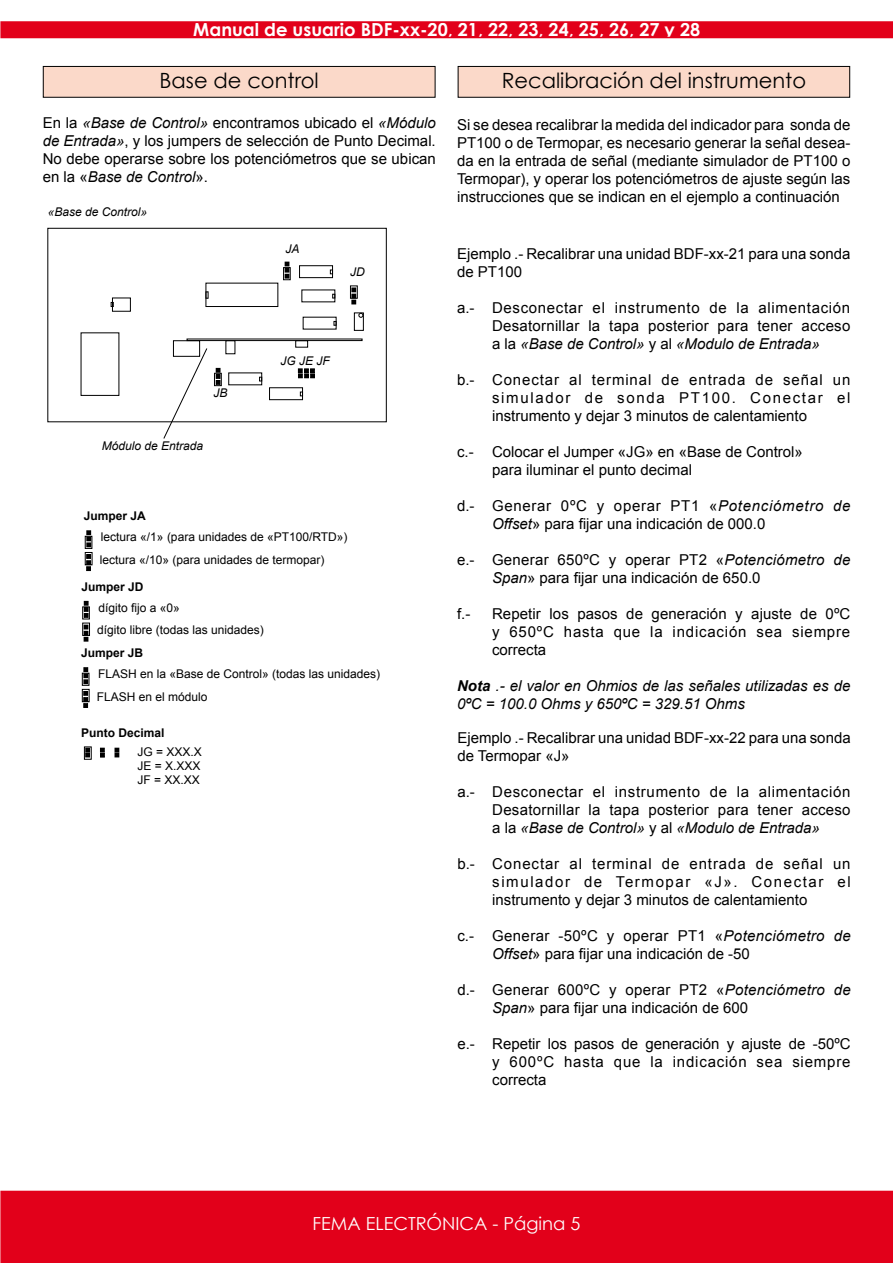
<style>
.page{position:relative;width:893px;height:1263px;background:#fff}
.page>*{position:absolute;margin:0;border:0;box-sizing:border-box;transform-origin:0 0}
.t1{font:21px "Century Gothic";color:#000}
.t2{font:700 18px "Century Gothic";color:#fff}
.t3{font:18px "Century Gothic";color:#fff}
.t4{font:15px/18px "Arial";color:#000;text-align:justify}
.t5{font:italic 15px/18px "Arial";color:#000}
.t6{font:12px/14.4px "Arial";color:#000;text-align:justify}
.t7{font:italic 12px "Arial";color:#000}
.t8{font:700 12px "Arial";color:#000}
.s1{font-style:italic}
.s2{font-weight:700}
</style>
<div class="page">
<div style="left:1px;top:22px;width:891px;height:16px;background:#e2001a"></div>
<div style="left:0;top:21px;width:893px;height:17px;border:2px solid #e2001a"></div>
<div style="left:0;top:1191px;width:893px;height:72px;background:#e2001a"></div>
<div style="left:112px;top:298px;width:19px;height:13px;border:1px solid #000"></div>
<div style="left:43px;top:66px;width:392px;height:31px;background:#fbd9c9"></div>
<div style="left:43px;top:66px;width:392px;height:31px;border:1px solid #000"></div>
<svg style="left:163px;top:348px;width:44px;height:91px"></svg>
<div style="left:48px;top:228px;width:338px;height:194px;border:1px solid #000"></div>
<div style="left:206px;top:283px;width:72px;height:24px;border:1px solid #000"></div>
<svg style="left:206px;top:292px;width:2px;height:6px"></svg>
<svg style="left:259px;top:377px;width:3px;height:4px"></svg>
<div style="left:269px;top:388px;width:34px;height:12px;border:1px solid #000"></div>
<svg style="left:300px;top:392px;width:3px;height:4px"></svg>
<svg style="left:332px;top:294px;width:3px;height:4px"></svg>
<div style="left:299px;top:265px;width:34px;height:13px;border:1px solid #000"></div>
<svg style="left:330px;top:270px;width:3px;height:4px"></svg>
<div style="left:354px;top:313px;width:10px;height:18px;border:1px solid #000"></div>
<svg style="left:359px;top:313px;width:4px;height:4px"></svg>
<div style="left:187px;top:339px;width:175px;height:2px;border:1px solid #000"></div>
<div style="left:296px;top:340px;width:12px;height:7px;border:1px solid #000"></div>
<div style="left:173px;top:340px;width:27px;height:16px;border:1px solid #000"></div>
<svg style="left:216px;top:368px;width:4px;height:16px"></svg>
<div style="left:214px;top:373px;width:7px;height:13px;border:1px solid #000"></div>
<div style="left:350px;top:286px;width:7px;height:12px;border:1px solid #000"></div>
<svg style="left:352px;top:288px;width:4px;height:16px"></svg>
<div style="left:283px;top:267px;width:7px;height:13px;border:1px solid #000"></div>
<svg style="left:285px;top:262px;width:4px;height:16px"></svg>
<svg style="left:298px;top:369px;width:17px;height:9px"></svg>
<div style="left:85px;top:552px;width:7px;height:13px;border:1px solid #000"></div>
<svg style="left:86px;top:554px;width:5px;height:17px"></svg>
<div style="left:85px;top:536px;width:7px;height:13px;border:1px solid #000"></div>
<svg style="left:87px;top:531px;width:4px;height:16px"></svg>
<div style="left:82px;top:623px;width:8px;height:13px;border:1px solid #000"></div>
<svg style="left:84px;top:625px;width:4px;height:16px"></svg>
<div style="left:82px;top:607px;width:8px;height:12px;border:1px solid #000"></div>
<svg style="left:84px;top:601px;width:4px;height:16px"></svg>
<div style="left:82px;top:689px;width:7px;height:13px;border:1px solid #000"></div>
<svg style="left:84px;top:691px;width:4px;height:17px"></svg>
<div style="left:82px;top:673px;width:7px;height:12px;border:1px solid #000"></div>
<svg style="left:84px;top:667px;width:4px;height:17px"></svg>
<svg style="left:86px;top:749px;width:3px;height:8px"></svg>
<div style="left:84px;top:747px;width:7px;height:12px;border:1px solid #000"></div>
<svg style="left:115px;top:748px;width:4px;height:9px"></svg>
<svg style="left:100px;top:748px;width:5px;height:9px"></svg>
<div style="left:458px;top:66px;width:392px;height:31px;background:#fbd9c9"></div>
<div style="left:458px;top:66px;width:392px;height:31px;border:1px solid #000"></div>
<p class="t2" style="left:193px;top:18px;width:508px">Manual de usuario BDF-xx-20, 21, 22, 23, 24, 25, 26, 27 y 28</p>
<h1 class="t1" style="left:160px;top:68px;width:161px">Base de control</h1>
<p class="t4" style="left:43px;top:114px;width:395px">En la <span class="s1">«Base de Control»</span> encontramos ubicado el <span class="s1">«Módulo de Entrada»</span>, y los jumpers de selección de Punto Decimal.<br>No debe operarse sobre los potenciómetros que se ubican en la «<span class="s1">Base de Control</span>».</p>
<p class="t7" style="left:48px;top:204px;width:101px">«Base de Control»</p>
<p class="t7" style="left:214px;top:385px;width:16px">JB</p>
<p class="t7" style="left:102px;top:438px;width:103px">Módulo de Entrada</p>
<p class="t7" style="left:285px;top:241px;width:16px">JA</p>
<p class="t7" style="left:350px;top:264px;width:16px">JD</p>
<p class="t7" style="left:281px;top:353px;width:51px">JG JE JF</p>
<p class="t8" style="left:84px;top:508px;width:64px">Jumper JA</p>
<p class="t6" style="left:100px;top:552px;width:226px">lectura «/10» (para unidades de termopar)</p>
<p class="t8" style="left:81px;top:579px;width:64px">Jumper JD</p>
<p class="t6" style="left:97px;top:623px;width:168px">dígito libre (todas las unidades)</p>
<p class="t6" style="left:101px;top:530px;width:248px">lectura «/1» (para unidades de «PT100/RTD»)</p>
<p class="t6" style="left:98px;top:601px;width:83px">dígito fijo a «0»</p>
<p class="t8" style="left:81px;top:645px;width:64px">Jumper JB</p>
<p class="t6" style="left:97px;top:689px;width:112px">FLASH en el módulo</p>
<p class="t6" style="left:98px;top:667px;width:284px">FLASH en la «Base de Control» (todas las unidades)</p>
<p class="t8" style="left:81px;top:725px;width:85px">Punto Decimal</p>
<p class="t6" style="left:137px;top:744px;width:66px">JG = XXX.X JE = X.XXX JF = XX.XX</p>
<h1 class="t1" style="left:502px;top:68px;width:306px">Recalibración del instrumento</h1>
<p class="t4" style="left:457px;top:116px;width:395px">Si se desea recalibrar la medida del indicador para sonda de PT100 o de Termopar, es necesario generar la señal desea&shy;da en la entrada de señal (mediante simulador de PT100 o Termopar), y operar los potenciómetros de ajuste según las instrucciones que se indican en el ejemplo a continuación</p>
<p class="t4" style="left:457px;top:245px;width:395px">Ejemplo .- Recalibrar una unidad BDF-xx-21 para una sonda de PT100</p>
<p class="t4" style="left:492px;top:299px;width:360px;text-indent:-35px">a.- Desconectar el instrumento de la alimentación Desatornillar la tapa posterior para tener acceso a la <span class="s1">«Base de Control»</span> y al <span class="s1">«Modulo de Entrada»</span></p>
<p class="t4" style="left:492px;top:371px;width:360px;text-indent:-35px">b.- Conectar al terminal de entrada de señal un simulador de sonda PT100. Conectar el instrumento y dejar 3 minutos de calentamiento</p>
<p class="t4" style="left:492px;top:443px;width:312px;text-indent:-35px">c.- Colocar el Jumper «JG» en «Base de Control» para iluminar el punto decimal</p>
<p class="t4" style="left:492px;top:497px;width:360px;text-indent:-35px">d.- Generar 0ºC y operar PT1 «<span class="s1">Potenciómetro de<br>Offset</span>» para fijar una indicación de 000.0</p>
<p class="t4" style="left:492px;top:551px;width:360px;text-indent:-35px">e.- Generar 650ºC y operar PT2 «<span class="s1">Potenciómetro de<br>Span</span>» para fijar una indicación de 650.0</p>
<p class="t4" style="left:457px;top:605px;width:15px">f.-</p>
<p class="t4" style="left:492px;top:605px;width:360px">Repetir los pasos de generación y ajuste de 0ºC y 650ºC hasta que la indicación sea siempre correcta</p>
<p class="t5" style="left:457px;top:677px;width:395px"><span class="s2">Nota</span> .- el valor en Ohmios de las señales utilizadas es de<br>0ºC = 100.0 Ohms y 650ºC = 329.51 Ohms</p>
<p class="t4" style="left:457px;top:729px;width:395px">Ejemplo .- Recalibrar una unidad BDF-xx-22 para una sonda de Termopar «J»</p>
<p class="t4" style="left:492px;top:783px;width:360px;text-indent:-35px">a.- Desconectar el instrumento de la alimentación Desatornillar la tapa posterior para tener acceso a la <span class="s1">«Base de Control»</span> y al <span class="s1">«Modulo de Entrada»</span></p>
<p class="t4" style="left:492px;top:855px;width:360px;text-indent:-35px">b.- Conectar al terminal de entrada de señal un simulador de Termopar «J». Conectar el instrumento y dejar 3 minutos de calentamiento</p>
<p class="t4" style="left:492px;top:927px;width:360px;text-indent:-35px">c.- Generar -50ºC y operar PT1 «<span class="s1">Potenciómetro de<br>Offset</span>» para fijar una indicación de -50</p>
<p class="t4" style="left:492px;top:981px;width:360px;text-indent:-35px">d.- Generar 600ºC y operar PT2 «<span class="s1">Potenciómetro de<br>Span</span>» para fijar una indicación de 600</p>
<p class="t4" style="left:492px;top:1035px;width:360px;text-indent:-35px">e.- Repetir los pasos de generación y ajuste de -50ºC y 600ºC hasta que la indicación sea siempre correcta</p>
<p class="t3" style="left:313px;top:1212px;width:269px">FEMA ELECTRÓNICA - Página 5</p>
</div>
